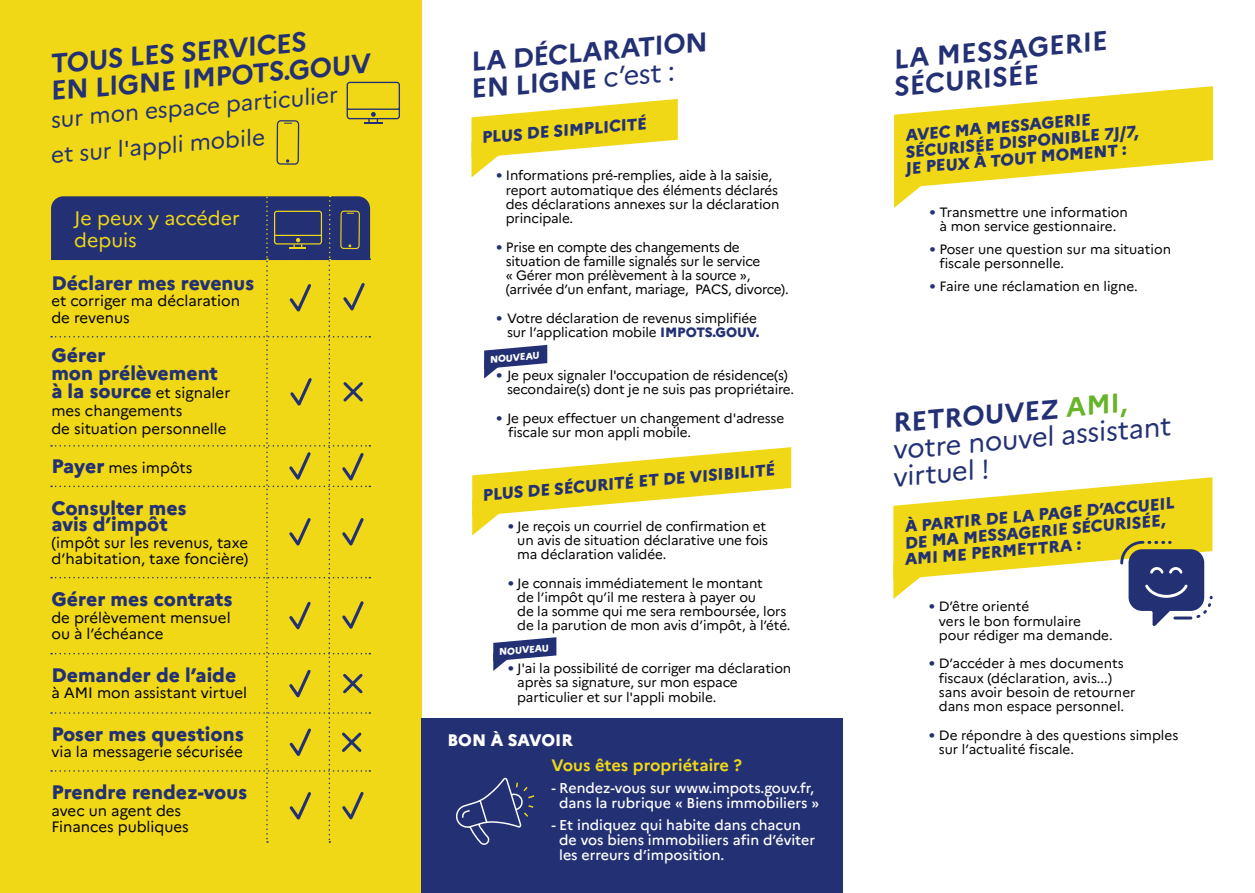
<style>
.page{position:relative;width:1255px;height:893px;background:#fff}
.page>*{position:absolute;margin:0;border:0;box-sizing:border-box;transform-origin:0 0}
.t1{font:700 27px/27px "Marianne";color:#233174}
.t2{font:27px/27px "Marianne";color:#233174}
.t3{font:22.5px "Marianne";color:#233174}
.t4{font:800 19.5px/18px "Marianne";color:#233174}
.t5{font:19.5px/22.5px "Marianne";color:#f0d817}
.t6{font:800 16.65px "Marianne";color:#fff}
.t7{font:800 16.5px/16.5px "Marianne";color:#233174}
.t8{font:700 16.5px "Marianne";color:#f0d817}
.t9{font:15px/16.5px "Marianne";color:#000}
.t10{font:500 14.25px/15px "Marianne";color:#fff;text-align:center}
.t11{font:13.5px/14.2px "Marianne";letter-spacing:-.01em;color:#000}
.t12{font:800 9.75px "Marianne";color:#fff}
.s1{font-weight:800;font-size:19.5px;color:#233174}
.s2{font-weight:400}
.s3{font-size:18px;color:#233174}
.s4{font-weight:800;color:#233174}
.s5{font-weight:700}
.s6{font-weight:700;color:#67b42a}
</style>
<div class="page">
<div style="left:0;top:0;width:421px;height:893px;background:#f0d817"></div>
<div style="left:421px;top:719px;width:421px;height:174px;background:#233174"></div>
<svg style="left:471px;top:99px;width:206px;height:78px"></svg>
<svg style="left:472px;top:447px;width:319px;height:88px"></svg>
<svg style="left:456px;top:777px;width:79px;height:68px"></svg>
<svg style="left:894px;top:86px;width:318px;height:122px"></svg>
<svg style="left:893px;top:477px;width:319px;height:149px"></svg>
<svg style="left:493px;top:637px;width:63px;height:34px"></svg>
<svg style="left:484px;top:345px;width:63px;height:34px"></svg>
<svg style="left:51px;top:81px;width:349px;height:762px"></svg>
<p class="t1" style="left:46px;top:48px;width:323px;rotate:-5deg">TOUS LES SERVICES<br>EN LIGNE IMPOTS.GOUV</p>
<p class="t3" style="left:49px;top:102px;width:290px;rotate:-5deg">sur mon espace particulier</p>
<p class="t3" style="left:49px;top:138px;width:216px;rotate:-5deg">et sur l'appli mobile</p>
<p class="t5" style="left:74px;top:205px;width:167px">Je peux y accéder depuis</p>
<p class="t4" style="left:51px;top:274px;width:204px">Déclarer mes revenus</p>
<p class="t9" style="left:51px;top:291px;width:190px">et corriger ma déclaration de revenus</p>
<p class="t4" style="left:51px;top:346px;width:168px">Gérer<br>mon prélèvement</p>
<p class="t9" style="left:51px;top:382px;width:180px;line-height:18px"><span class="s1">à la source</span> et signaler mes changements<br>de situation personnelle</p>
<p class="t9" style="left:51px;top:458px;width:143px"><span class="s1">Payer</span> mes impôts</p>
<p class="t4" style="left:51px;top:500px;width:137px;line-height:16.5px">Consulter mes avis d’impôt</p>
<p class="t9" style="left:51px;top:533px;width:198px">(impôt sur les revenus, taxe d’habitation, taxe foncière)</p>
<p class="t4" style="left:51px;top:590px;width:183px">Gérer mes contrats</p>
<p class="t9" style="left:51px;top:608px;width:181px">de prélèvement mensuel ou à l’échéance</p>
<p class="t4" style="left:51px;top:666px;width:186px">Demander de l’aide</p>
<p class="t9" style="left:51px;top:683px;width:197px">à AMI mon assistant virtuel</p>
<p class="t4" style="left:51px;top:725px;width:194px">Poser mes questions</p>
<p class="t9" style="left:51px;top:742px;width:193px">via la messagerie sécurisée</p>
<p class="t4" style="left:51px;top:783px;width:197px">Prendre rendez-vous</p>
<p class="t9" style="left:51px;top:801px;width:139px">avec un agent des<br>Finances publiques</p>
<p class="t1" style="left:467px;top:46px;width:241px;rotate:-5deg">LA DÉCLARATION<br>EN LIGNE <span class="s2">c’est :</span></p>
<p class="t7" style="left:481px;top:129px;width:167px;rotate:-5deg">PLUS DE SIMPLICITÉ</p>
<p class="t11" style="left:506px;top:167px;width:275px;text-indent:-10px"><span class="s3">•</span> Informations pré-remplies, aide à la saisie, report automatique des éléments déclarés des déclarations annexes sur la déclaration principale.</p>
<p class="t11" style="left:506px;top:239px;width:284px;text-indent:-10px"><span class="s3">•</span> Prise en compte des changements de situation de famille signalés sur le service<br>« Gérer mon prélèvement à la source », (arrivée d’un enfant, mariage, PACS, divorce).</p>
<p class="t11" style="left:496px;top:310px;width:265px;text-align:right"><span class="s3">•</span> Votre déclaration de revenus simplifiée sur l’application mobile <span class="s4">IMPOTS.GOUV.</span></p>
<p class="t11" style="left:507px;top:367px;width:289px;text-indent:-11px"><span class="s3">•</span> Je peux signaler l'occupation de résidence(s) secondaire(s) dont je ne suis pas propriétaire.</p>
<p class="t11" style="left:508px;top:410px;width:277px;text-indent:-12px"><span class="s3">•</span> Je peux effectuer un changement d'adresse fiscale sur mon appli mobile.</p>
<p class="t12" style="left:489px;top:353px;width:51px;rotate:-5deg">NOUVEAU</p>
<p class="t7" style="left:481px;top:487px;width:295px;rotate:-5deg">PLUS DE SÉCURITÉ ET DE VISIBILITÉ</p>
<p class="t11" style="left:517px;top:518px;width:252px;text-indent:-10px"><span class="s3">•</span> Je reçois un courriel de confirmation et un avis de situation déclarative une fois ma déclaration validée.</p>
<p class="t11" style="left:517px;top:575px;width:275px;text-indent:-10px"><span class="s3">•</span> Je connais immédiatement le montant<br>de l’impôt qu’il me restera à payer ou<br>de la somme qui me sera remboursée, lors de la parution de mon avis d’impôt, à l’été.</p>
<p class="t11" style="left:517px;top:660px;width:275px;text-indent:-10px"><span class="s3">•</span> J'ai la possibilité de corriger ma déclaration après sa signature, sur mon espace particulier et sur l'appli mobile.</p>
<p class="t12" style="left:498px;top:646px;width:51px;rotate:-5deg">NOUVEAU</p>
<p class="t6" style="left:447px;top:730px;width:127px">BON À SAVOIR</p>
<p class="t8" style="left:551px;top:752px;width:192px">Vous êtes propriétaire ?</p>
<p class="t10" style="left:551px;top:779px;width:269px">- Rendez-vous sur www.impots.gouv.fr, dans la rubrique « Biens immobiliers »</p>
<p class="t10" style="left:559px;top:817px;width:257px;text-align:left;text-indent:-8px">- Et indiquez qui habite dans chacun de vos biens immobiliers afin d’éviter les erreurs d’imposition.</p>
<p class="t1" style="left:889px;top:44px;width:218px;rotate:-5deg">LA MESSAGERIE<br>SÉCURISÉE</p>
<p class="t7" style="left:901px;top:127px;width:237px;rotate:-5deg">AVEC MA MESSAGERIE<br>SÉCURISÉE DISPONIBLE 7J/7,<br>JE PEUX À TOUT MOMENT :</p>
<p class="t11" style="left:929px;top:204px;width:200px;text-align:center"><span class="s3">•</span> Transmettre une information à mon service gestionnaire.</p>
<p class="t11" style="left:939px;top:241px;width:233px;text-indent:-10px"><span class="s3">•</span> Poser une question sur ma situation fiscale personnelle.</p>
<p class="t11" style="left:929px;top:278px;width:210px"><span class="s3">•</span> Faire une réclamation en ligne.</p>
<p class="t2" style="left:886px;top:408px;width:283px;rotate:-5deg"><span class="s5">RETROUVEZ</span> <span class="s6">AMI, </span>votre nouvel assistant virtuel !</p>
<p class="t7" style="left:900px;top:518px;width:275px;rotate:-5deg">À PARTIR DE LA PAGE D’ACCUEIL<br>DE MA MESSAGERIE SÉCURISÉE,<br>AMI ME PERMETTRA :</p>
<p class="t11" style="left:938px;top:598px;width:175px;text-indent:-10px"><span class="s3">•</span> D’être orienté<br>vers le bon formulaire pour rédiger ma demande.</p>
<p class="t11" style="left:938px;top:655px;width:198px;text-indent:-10px"><span class="s3">•</span> D’accéder à mes documents fiscaux (déclaration, avis...) sans avoir besoin de retourner dans mon espace personnel.</p>
<p class="t11" style="left:938px;top:727px;width:241px;text-indent:-10px"><span class="s3">•</span> De répondre à des questions simples sur l’actualité fiscale.</p>
</div>
